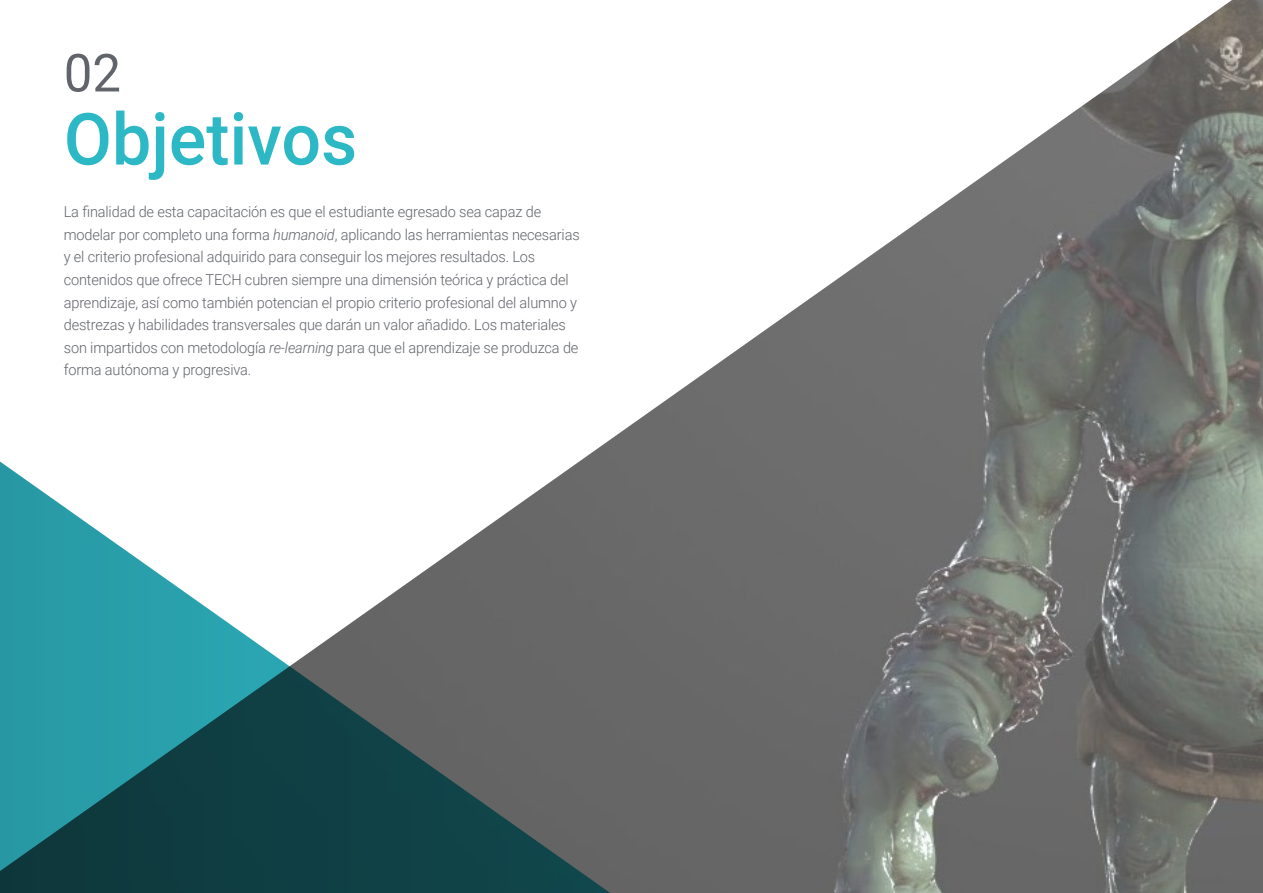
<style>
.page{position:relative;width:1263px;height:893px;background:#fff}
.page>*{position:absolute;margin:0;border:0;box-sizing:border-box;transform-origin:0 0}
.t1{font:500 72px "Roboto";color:#2db8c5}
.t2{font:52.5px "Roboto";color:#61646a}
.t3{font:300 15px/22.5px "Roboto";letter-spacing:-.01em;color:#61646a}
.s1{font-style:italic}
</style>
<div class="page">
<img style="left:601px;top:0;width:662px;height:893px">
<svg style="left:0;top:446px;width:640px;height:447px"></svg>
<h2 class="t2" style="left:64px;top:36px;width:59px">02</h2>
<h1 class="t1" style="left:64px;top:89px;width:295px">Objetivos</h1>
<p class="t3" style="left:64px;top:200px;width:517px">La finalidad de esta capacitación es que el estudiante egresado sea capaz de modelar por completo una forma <span class="s1">humanoid</span>, aplicando las herramientas necesarias y el criterio profesional adquirido para conseguir los mejores resultados. Los contenidos que ofrece TECH cubren siempre una dimensión teórica y práctica del aprendizaje, así como también potencian el propio criterio profesional del alumno y destrezas y habilidades transversales que darán un valor añadido. Los materiales son impartidos con metodología <span class="s1">re-learning</span> para que el aprendizaje se produzca de forma autónoma y progresiva.</p>
</div>
